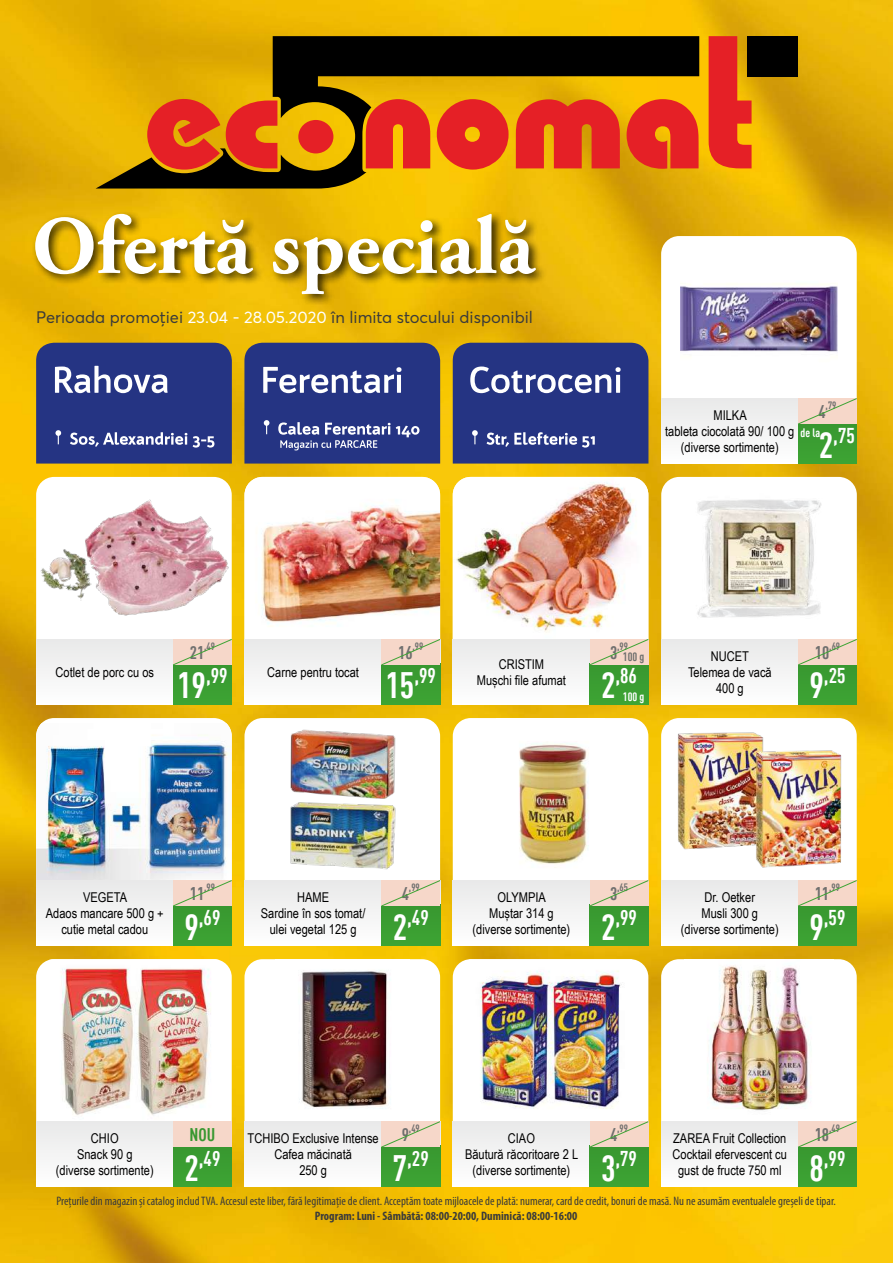
<style>
.page{position:relative;width:893px;height:1263px;background:#fff}
.page>*{position:absolute;margin:0;border:0;box-sizing:border-box;transform-origin:0 0}
.t1{font:700 82.5px "Adobe Garamond Pro";color:#fff}
.t2{font:700 condensed 21px "Adihaus DIN";color:#fff}
.t3{font:700 condensed 18px "Adihaus DIN";color:#6f6f6e}
.t4{font:700 condensed 18px "Adihaus DIN";color:#389730}
.t5{font:16.5px "Averta";color:#3b3b3a}
.t6{font:13.5px/16.2px "Arial Narrow";color:#000;text-align:center}
.t7{font:condensed 12.3px "Myriad Pro";color:#3b3b3a}
.t8{font:700 condensed 12.3px "Myriad Pro";color:#3b3b3a}
.t9{font:700 condensed 12px "Adihaus DIN";color:#fff}
.t10{font:700 condensed 12px "Adihaus DIN";color:#6f6f6e}
.t11{font:700 condensed 10.5px "Adihaus DIN";color:#6f6f6e}
.s1{color:#fff}
.s2{font-size:36px}
</style>
<div class="page">
<img style="left:0;top:0;width:893px;height:1263px">
<svg style="left:709px;top:36px;width:43px;height:132px;background:#e6401e"></svg>
<div style="left:747px;top:36px;width:50px;height:40px;background:#000"></div>
<svg style="left:96px;top:36px;width:603px;height:153px;background:#a85d0b"></svg>
<div style="left:31px;top:210px;width:516px;height:96px;background:#000;opacity:.75"></div>
<svg style="left:36px;top:343px;width:196px;height:121px;background:#38458b"></svg>
<svg style="left:244px;top:343px;width:196px;height:121px;background:#3c498d"></svg>
<svg style="left:453px;top:343px;width:195px;height:121px;background:#38458c"></svg>
<div style="left:36px;top:639px;width:196px;height:65px;background:#f8f8f8"></div>
<div style="left:173px;top:664px;width:59px;height:40px;background:#3b9e32"></div>
<svg style="left:36px;top:477px;width:197px;height:189px"></svg>
<div style="left:244px;top:639px;width:196px;height:65px;background:#f8f8f8"></div>
<div style="left:381px;top:664px;width:59px;height:40px;background:#3b9e32"></div>
<img style="left:244px;top:477px;width:197px;height:189px">
<div style="left:453px;top:639px;width:195px;height:65px;background:#f8f8f8"></div>
<div style="left:590px;top:664px;width:58px;height:40px;background:#3b9e32"></div>
<img style="left:453px;top:477px;width:196px;height:189px">
<div style="left:661px;top:639px;width:196px;height:65px;background:#f8f8f8"></div>
<div style="left:798px;top:664px;width:59px;height:40px;background:#3b9e32"></div>
<svg style="left:661px;top:477px;width:197px;height:189px"></svg>
<div style="left:36px;top:880px;width:196px;height:65px;background:#f8f8f8"></div>
<div style="left:173px;top:905px;width:59px;height:40px;background:#3b9e32"></div>
<img style="left:36px;top:718px;width:197px;height:189px">
<div style="left:244px;top:880px;width:196px;height:65px;background:#f8f8f8"></div>
<div style="left:381px;top:905px;width:59px;height:40px;background:#3b9e32"></div>
<img style="left:244px;top:718px;width:197px;height:189px">
<div style="left:453px;top:880px;width:195px;height:65px;background:#f8f8f8"></div>
<div style="left:590px;top:905px;width:58px;height:40px;background:#3b9e32"></div>
<img style="left:453px;top:718px;width:196px;height:189px">
<div style="left:661px;top:880px;width:196px;height:65px;background:#f8f8f8"></div>
<div style="left:798px;top:905px;width:59px;height:40px;background:#3b9e32"></div>
<img style="left:661px;top:718px;width:197px;height:189px">
<svg style="left:36px;top:959px;width:196px;height:162px"></svg>
<img style="left:49px;top:959px;width:170px;height:162px">
<div style="left:36px;top:1121px;width:196px;height:66px;background:#f4f4f4"></div>
<div style="left:173px;top:1146px;width:59px;height:41px;background:#3a9e32"></div>
<div style="left:173px;top:1121px;width:59px;height:26px;background:#f6d7c9"></div>
<div style="left:244px;top:1121px;width:196px;height:66px;background:#f8f8f8"></div>
<div style="left:381px;top:1146px;width:59px;height:41px;background:#3a9e32"></div>
<div style="left:453px;top:1121px;width:195px;height:66px;background:#f8f8f8"></div>
<div style="left:590px;top:1146px;width:58px;height:41px;background:#3a9e32"></div>
<img style="left:453px;top:959px;width:196px;height:189px">
<div style="left:661px;top:1121px;width:196px;height:66px;background:#f8f8f8"></div>
<div style="left:798px;top:1146px;width:59px;height:41px;background:#3a9e32"></div>
<img style="left:661px;top:959px;width:197px;height:189px">
<div style="left:661px;top:398px;width:196px;height:66px;background:#f8f8f8"></div>
<div style="left:798px;top:423px;width:59px;height:41px;background:#3b9e32"></div>
<img style="left:661px;top:236px;width:197px;height:189px">
<img style="left:244px;top:959px;width:197px;height:189px">
<h1 class="t1" style="left:32px;top:199px;width:504px">Ofertă specială</h1>
<p class="t5" style="left:36px;top:307px;width:498px">Perioada promoției <span class="s1">23.04 - 28.05.2020</span> în limita stocului disponibil</p>
<h3 class="t3" style="left:818px;top:398px;width:9px">4</h3>
<p class="t11" style="left:826px;top:397px;width:12px">,79</p>
<p class="t6" style="left:665px;top:406px;width:131px">MILKA<br>tableta ciocolată 90/ 100 g (diverse sortimente)</p>
<h2 class="t2" style="left:819px;top:419px;width:38px"><span class="s2">2</span>,75</h2>
<p class="t9" style="left:801px;top:423px;width:21px">de la</p>
<h3 class="t3" style="left:190px;top:639px;width:16px">21</h3>
<p class="t11" style="left:204px;top:638px;width:12px">,49</p>
<p class="t6" style="left:56px;top:663px;width:100px">Cotlet de porc cu os</p>
<h2 class="t2" style="left:177px;top:660px;width:52px"><span class="s2">19</span>,99</h2>
<h3 class="t3" style="left:398px;top:639px;width:16px">16</h3>
<p class="t11" style="left:413px;top:638px;width:12px">,99</p>
<p class="t6" style="left:267px;top:663px;width:93px">Carne pentru tocat</p>
<h2 class="t2" style="left:385px;top:660px;width:52px"><span class="s2">15</span>,99</h2>
<h3 class="t3" style="left:610px;top:639px;width:9px">3</h3>
<p class="t11" style="left:617px;top:638px;width:12px">,99</p>
<p class="t10" style="left:623px;top:648px;width:23px">100 g</p>
<p class="t6" style="left:477px;top:655px;width:91px">CRISTIM<br>Mușchi file afumat</p>
<h2 class="t2" style="left:601px;top:660px;width:38px"><span class="s2">2</span>,86</h2>
<p class="t9" style="left:623px;top:688px;width:23px">100 g</p>
<p class="t6" style="left:688px;top:647px;width:85px">NUCET<br>Telemea de vacă<br>400 g</p>
<h3 class="t3" style="left:815px;top:639px;width:16px">10</h3>
<p class="t11" style="left:829px;top:638px;width:12px">,69</p>
<h2 class="t2" style="left:809px;top:660px;width:38px"><span class="s2">9</span>,25</h2>
<p class="t6" style="left:46px;top:888px;width:119px">VEGETA<br>Adaos mancare 500 g + cutie metal cadou</p>
<h3 class="t3" style="left:190px;top:880px;width:16px">11</h3>
<p class="t11" style="left:204px;top:879px;width:12px">,99</p>
<h2 class="t2" style="left:184px;top:901px;width:38px"><span class="s2">9</span>,69</h2>
<p class="t6" style="left:261px;top:888px;width:106px">HAME<br>Sardine în sos tomat/ ulei vegetal 125 g</p>
<h3 class="t3" style="left:402px;top:880px;width:9px">4</h3>
<p class="t11" style="left:409px;top:879px;width:12px">,99</p>
<h2 class="t2" style="left:393px;top:901px;width:38px"><span class="s2">2</span>,49</h2>
<p class="t6" style="left:472px;top:888px;width:99px">OLYMPIA<br>Muștar 314 g (diverse sortimente)</p>
<h3 class="t3" style="left:610px;top:880px;width:9px">3</h3>
<p class="t11" style="left:617px;top:879px;width:12px">,65</p>
<h2 class="t2" style="left:601px;top:901px;width:38px"><span class="s2">2</span>,99</h2>
<p class="t6" style="left:681px;top:888px;width:99px">Dr. Oetker<br>Musli 300 g (diverse sortimente)</p>
<h3 class="t3" style="left:815px;top:880px;width:16px">11</h3>
<p class="t11" style="left:829px;top:879px;width:12px">,99</p>
<h2 class="t2" style="left:809px;top:901px;width:38px"><span class="s2">9</span>,59</h2>
<p class="t6" style="left:56px;top:1129px;width:99px">CHIO<br>Snack 90 g (diverse sortimente)</p>
<h3 class="t4" style="left:190px;top:1121px;width:27px">NOU</h3>
<p class="t6" style="left:248px;top:1129px;width:133px">TCHIBO Exclusive Intense<br>Cafea măcinată<br>250 g</p>
<h2 class="t2" style="left:184px;top:1142px;width:38px"><span class="s2">2</span>,49</h2>
<h3 class="t3" style="left:402px;top:1121px;width:9px">9</h3>
<p class="t11" style="left:409px;top:1120px;width:12px">,49</p>
<h2 class="t2" style="left:393px;top:1142px;width:38px"><span class="s2">7</span>,29</h2>
<p class="t6" style="left:465px;top:1129px;width:115px">CIAO<br>Băutură răcoritoare 2 L (diverse sortimente)</p>
<h3 class="t3" style="left:610px;top:1121px;width:9px">4</h3>
<p class="t11" style="left:617px;top:1120px;width:12px">,99</p>
<h2 class="t2" style="left:601px;top:1142px;width:38px"><span class="s2">3</span>,79</h2>
<p class="t6" style="left:673px;top:1129px;width:116px">ZAREA Fruit Collection<br>Cocktail efervescent cu gust de fructe 750 ml</p>
<h3 class="t3" style="left:815px;top:1121px;width:16px">18</h3>
<p class="t11" style="left:829px;top:1120px;width:12px">,49</p>
<h2 class="t2" style="left:809px;top:1142px;width:38px"><span class="s2">8</span>,99</h2>
<p class="t7" style="left:56px;top:1193px;width:781px">Prețurile din magazin și catalog includ TVA. Accesul este liber, fără legitimație de client. Acceptăm toate mijloacele de plată: numerar, card de credit, bonuri de masă. Nu ne asumăm eventualele greșeli de tipar.</p>
<p class="t8" style="left:315px;top:1208px;width:264px">Program: Luni - Sâmbătă: 08:00-20:00, Duminică: 08:00-16:00</p>
</div>
